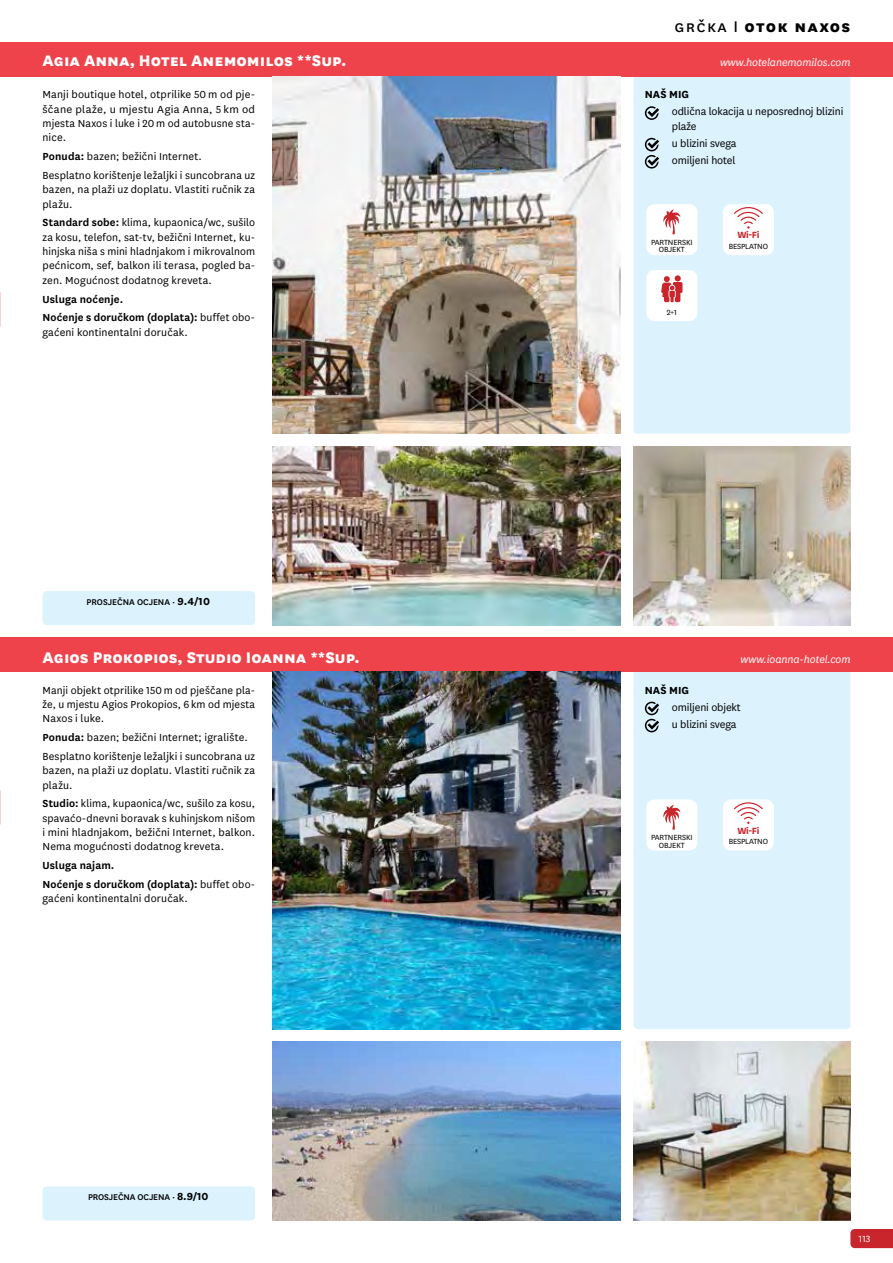
<style>
.page{position:relative;width:893px;height:1263px;background:#fff}
.page>*{position:absolute;margin:0;border:0;box-sizing:border-box;transform-origin:0 0}
.t1{font:800 18px "National";color:#fff}
.t2{font:800 18px "National";letter-spacing:.07em;color:#000}
.t3{font:12px/14.4px "National";letter-spacing:.01em;color:#000;text-align:justify}
.t4{font:600 12px/18.6px "National";letter-spacing:.01em;color:#000}
.t5{font:12px/17.1px "National";letter-spacing:-.01em;color:#000}
.t6{font:italic 12px "National";letter-spacing:-.005em;color:#fff}
.t7{font:700 12px "National";color:#000}
.t8{font:700 10.5px "National";letter-spacing:-.04em;color:#c9252c}
.t9{font:10.5px "National";color:#fff}
.t10{font:500 9.75px "National";letter-spacing:-.005em;color:#000}
.t11{font:8.7px/7.5px "National";letter-spacing:-.01em;color:#000;text-align:center}
.s1{font-weight:400}
.s2{font-weight:600}
.s3{font-weight:700;font-size:12px}
</style>
<div class="page">
<svg style="left:850px;top:1229px;width:43px;height:19px"></svg>
<div style="left:634px;top:77px;width:216px;height:357px;background:#dcf2fd"></div>
<img style="left:634px;top:446px;width:216px;height:179px">
<div style="left:634px;top:672px;width:216px;height:357px;background:#dcf2fd"></div>
<div style="left:0;top:43px;width:893px;height:34px;background:#ef434c"></div>
<div style="left:0;top:638px;width:893px;height:34px;background:#ef434c"></div>
<img style="left:272px;top:77px;width:349px;height:357px">
<img style="left:272px;top:672px;width:349px;height:357px">
<div style="left:43px;top:591px;width:212px;height:34px;background:#dcf2fd;border-radius:4px"></div>
<div style="left:43px;top:1186px;width:212px;height:34px;background:#dcf2fd;border-radius:4px"></div>
<img style="left:634px;top:1042px;width:216px;height:178px">
<img style="left:272px;top:1042px;width:349px;height:178px">
<img style="left:272px;top:446px;width:349px;height:179px">
<div style="left:646px;top:270px;width:51px;height:51px;background:#fff;border-radius:8px"></div>
<svg style="left:661px;top:275px;width:21px;height:27px"></svg>
<div style="left:646px;top:204px;width:51px;height:51px;background:#fff;border-radius:8px"></div>
<svg style="left:663px;top:209px;width:17px;height:25px"></svg>
<div style="left:646px;top:799px;width:51px;height:51px;background:#fff;border-radius:8px"></div>
<svg style="left:663px;top:805px;width:17px;height:25px"></svg>
<div style="left:723px;top:204px;width:51px;height:51px;background:#fff;border-radius:8px"></div>
<svg style="left:734px;top:207px;width:29px;height:22px"></svg>
<div style="left:723px;top:799px;width:51px;height:51px;background:#fff;border-radius:8px"></div>
<svg style="left:734px;top:802px;width:29px;height:22px"></svg>
<svg style="left:645px;top:106px;width:14px;height:14px"></svg>
<svg style="left:645px;top:138px;width:14px;height:31px"></svg>
<svg style="left:645px;top:702px;width:14px;height:30px"></svg>
<h1 class="t2" style="left:674px;top:14px;width:177px"><span class="s1">grčka I</span> otok naxos</h1>
<h1 class="t1" style="left:43px;top:48px;width:305px">Agia Anna, Hotel Anemomilos **Sup.</h1>
<p class="t6" style="left:720px;top:55px;width:132px">www.hotelanemomilos.com</p>
<p class="t3" style="left:43px;top:87px;width:214px">Manji boutique hotel, otprilike 50 m od pje&shy;ščane plaže, u mjestu Agia Anna, 5 km od mjesta Naxos i luke i 20 m od autobusne sta&shy;nice.</p>
<p class="t3" style="left:43px;top:147px;width:214px;line-height:18.6px"><span class="s2">Ponuda:</span> bazen; bežični Internet.<br>Besplatno korištenje ležaljki i suncobrana uz</p>
<p class="t3" style="left:43px;top:182px;width:214px">bazen, na plaži uz doplatu. Vlastiti ručnik za plažu.</p>
<p class="t3" style="left:43px;top:215px;width:214px"><span class="s2">Standard sobe:</span> klima, kupaonica/wc, sušilo za kosu, telefon, sat-tv, bežični Internet, ku&shy;hinjska niša s mini hladnjakom i mikrovalnom pećnicom, sef, balkon ili terasa, pogled ba&shy;zen. Mogućnost dodatnog kreveta.</p>
<p class="t4" style="left:43px;top:289px;width:214px">Usluga noćenje.<br>Noćenje s doručkom (doplata): <span class="s1">buffet obo-</span></p>
<p class="t3" style="left:43px;top:324px;width:147px">gaćeni kontinentalni doručak.</p>
<p class="t10" style="left:87px;top:595px;width:125px">PROSJEČNA OCJENA <span class="s1">•</span> <span class="s3">9.4/10</span></p>
<p class="t7" style="left:645px;top:86px;width:46px">NAŠ MIG</p>
<p class="t5" style="left:672px;top:104px;width:173px;line-height:14.4px">odlična lokacija u neposrednoj blizini plaže</p>
<p class="t5" style="left:672px;top:134px;width:66px">u blizini svega omiljeni hotel</p>
<p class="t11" style="left:651px;top:238px;width:43px">PARTNERSKI<br>OBJEKT</p>
<p class="t11" style="left:667px;top:308px;width:12px">2+1</p>
<p class="t8" style="left:737px;top:228px;width:24px">Wi-Fi</p>
<p class="t11" style="left:729px;top:242px;width:41px">BESPLATNO</p>
<h1 class="t1" style="left:43px;top:644px;width:319px">Agios Prokopios, Studio Ioanna **Sup.</h1>
<p class="t6" style="left:740px;top:652px;width:111px">www.ioanna-hotel.com</p>
<p class="t3" style="left:43px;top:682px;width:214px">Manji objekt otprilike 150 m od pješčane pla&shy;že, u mjestu Agios Prokopios, 6 km od mjesta Naxos i luke.</p>
<p class="t3" style="left:43px;top:727px;width:214px;line-height:18.6px"><span class="s2">Ponuda:</span> bazen; bežični Internet; igralište.<br>Besplatno korištenje ležaljki i suncobrana uz</p>
<p class="t3" style="left:43px;top:763px;width:214px">bazen, na plaži uz doplatu. Vlastiti ručnik za plažu.</p>
<p class="t3" style="left:43px;top:796px;width:214px"><span class="s2">Studio:</span> klima, kupaonica/wc, sušilo za kosu, spavaćo-dnevni boravak s kuhinjskom nišom i mini hladnjakom, bežični Internet, balkon.<br>Nema mogućnosti dodatnog kreveta.</p>
<p class="t4" style="left:43px;top:855px;width:214px">Usluga najam.<br>Noćenje s doručkom (doplata): <span class="s1">buffet obo-</span></p>
<p class="t3" style="left:43px;top:891px;width:147px">gaćeni kontinentalni doručak.</p>
<p class="t7" style="left:645px;top:681px;width:46px">NAŠ MIG</p>
<p class="t5" style="left:672px;top:698px;width:70px">omiljeni objekt u blizini svega</p>
<p class="t11" style="left:651px;top:833px;width:43px">PARTNERSKI<br>OBJEKT</p>
<p class="t8" style="left:737px;top:823px;width:24px">Wi-Fi</p>
<p class="t11" style="left:729px;top:837px;width:41px">BESPLATNO</p>
<p class="t10" style="left:88px;top:1190px;width:122px">PROSJEČNA OCJENA <span class="s1">•</span> <span class="s3">8.9/10</span></p>
<p class="t9" style="left:859px;top:1232px;width:13px">113</p>
</div>
